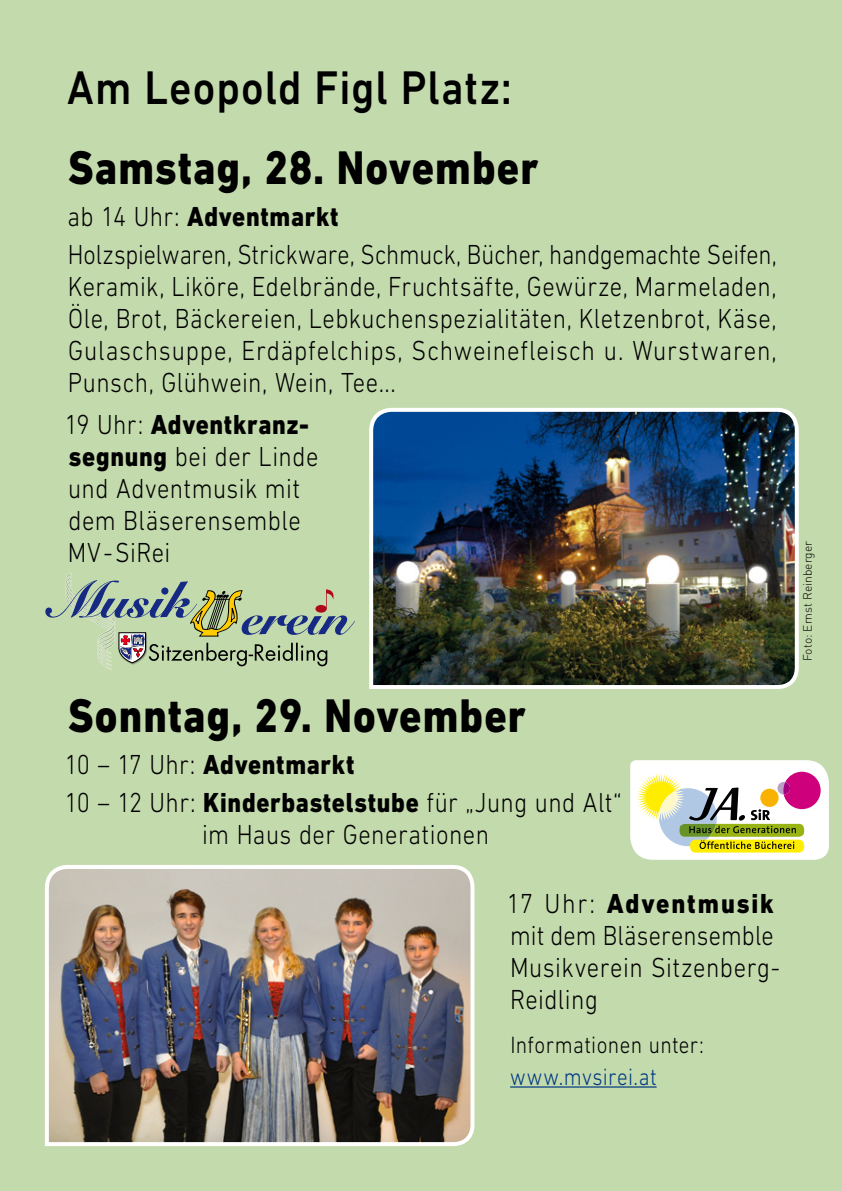
<style>
.page{position:relative;width:842px;height:1191px;background:#c3daad}
.page>*{position:absolute;margin:0;border:0;box-sizing:border-box;transform-origin:0 0}
.t1{font:800 48px "DIN Next LT Pro";letter-spacing:.025em;color:#000;scale:.88 1}
.t2{font:500 48px "DIN Next LT Pro";letter-spacing:.02em;color:#000;scale:.9 1}
.t3{font:300 28px/32px "DIN Next LT Pro";letter-spacing:.015em;color:#000;scale:.88 1}
.t4{font:300 28px/38px "DIN Next LT Pro";letter-spacing:-.005em;color:#000;scale:.88 1}
.t5{font:300 28px/32px "DIN Next LT Pro";letter-spacing:.015em;color:#000;scale:.9 1}
.t6{font:300 24px "DIN Next LT Pro";letter-spacing:.02em;color:#000;scale:.88 1}
.t7{font:300 24px "DIN Next LT Pro";letter-spacing:.02em;color:#003882;scale:.88 1}
.t8{font:300 12px "DIN";color:#000}
.s1{font-weight:800}
</style>
<div class="page">
<img style="left:369px;top:407px;width:430px;height:282px">
<img style="left:45px;top:865px;width:430px;height:281px">
<hr style="left:510px;top:1086px;width:147px;height:1px;background:#003882">
<svg style="left:45px;top:573px;width:310px;height:97px"></svg>
<svg style="left:630px;top:760px;width:199px;height:99px;background:#ddd3b7"></svg>
<h1 class="t2" style="left:67px;top:60px;width:496px">Am Leopold Figl Platz:</h1>
<h1 class="t1" style="left:68px;top:139px;width:536px">Samstag, 28. November</h1>
<p class="t4" style="left:67px;top:197px;width:808px">ab 14 Uhr: <span class="s1">Adventmarkt<br></span>Holzspielwaren, Strickware, Schmuck, Bücher, handgemachte Seifen,</p>
<p class="t3" style="left:68px;top:270px;width:807px;text-align:justify">Keramik, Liköre, Edelbrände, Fruchtsäfte, Gewürze, Marmeladen, Öle, Brot, Bäckereien, Lebkuchenspezialitäten, Kletzenbrot, Käse, Gulaschsuppe, Erdäpfelchips, Schweinefleisch u. Wurstwaren, Punsch, Glühwein, Wein, Tee...</p>
<p class="t3" style="left:65px;top:408px;width:290px">19 Uhr: <span class="s1">Adventkranz&shy;segnung</span> bei der Linde und Adventmusik mit dem Bläserensemble<br>MV-SiRei</p>
<h1 class="t1" style="left:68px;top:687px;width:522px">Sonntag, 29. November</h1>
<p class="t3" style="left:65px;top:745px;width:635px;line-height:38px">10 – 17 Uhr: <span class="s1">Adventmarkt<br></span>10 – 12 Uhr: <span class="s1">Kinderbastelstube</span> für „Jung und Alt“</p>
<p class="t3" style="left:202px;top:818px;width:328px">im Haus der Generationen</p>
<p class="t5" style="left:507px;top:886px;width:305px">17 Uhr: <span class="s1">Adventmusik </span>mit dem Bläserensemble<br>Musikverein Sitzenberg-<br>Reidling</p>
<p class="t6" style="left:510px;top:1030px;width:221px">Informationen unter:</p>
<p class="t7" style="left:510px;top:1062px;width:168px">www.mvsirei.at</p>
<p class="t8" style="left:800px;top:661px;width:121px;rotate:-90deg">Foto: Ernst Reinberger</p>
</div>
